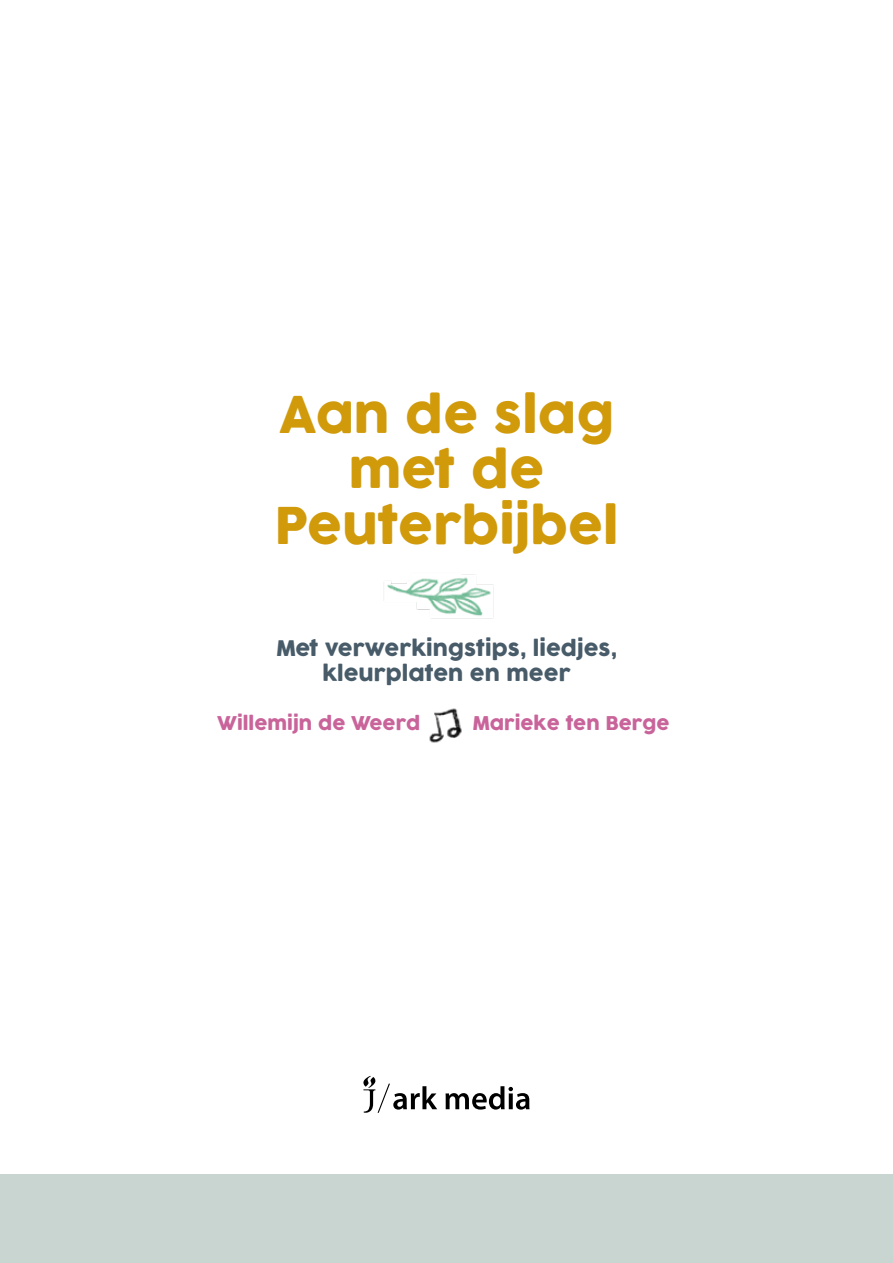
<style>
.page{position:relative;width:893px;height:1263px;background:#fff}
.page>*{position:absolute;margin:0;border:0;box-sizing:border-box;transform-origin:0 0}
.t1{font:49.5px/55.5px "Cocogoose";color:#d09a0b;text-align:center}
.t2{font:21px/25.5px "Cocogoose";color:#485b69;text-align:center}
.t3{font:18.6px "Cocogoose";color:#c9649b}
</style>
<div class="page">
<div style="left:0;top:1174px;width:893px;height:89px;background:#c8d5d0"></div>
<img style="left:387px;top:574px;width:107px;height:45px">
<img style="left:429px;top:708px;width:33px;height:35px">
<svg style="left:446px;top:1086px;width:84px;height:23px"></svg>
<svg style="left:363px;top:1076px;width:74px;height:37px"></svg>
<h1 class="t1" style="left:275px;top:389px;width:345px">Aan de slag met de<br>Peuterbijbel</h1>
<p class="t2" style="left:276px;top:636px;width:343px">Met verwerkingstips, liedjes, kleurplaten en meer</p>
<p class="t3" style="left:217px;top:710px;width:205px">Willemijn de Weerd</p>
<p class="t3" style="left:472px;top:710px;width:199px">Marieke ten Berge</p>
</div>
